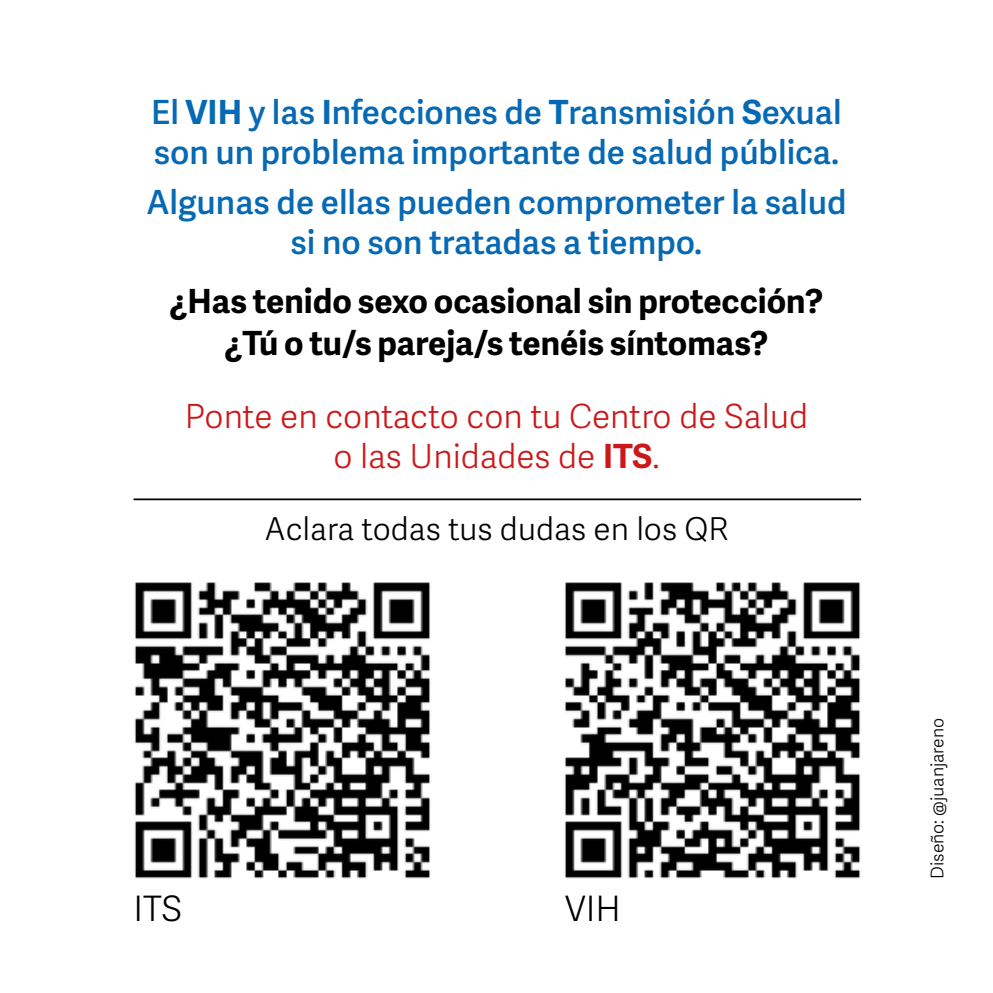
<style>
.page{position:relative;width:993px;height:993px;background:#fff}
.page>*{position:absolute;margin:0;border:0;box-sizing:border-box;transform-origin:0 0}
.t1{font:300 35px "Adelle Sans";color:#000}
.t2{font:600 33.25px/39.9px "Adelle Sans";color:#0669b3}
.t3{font:700 33.25px/42px "Adelle Sans";color:#000;text-align:center}
.t4{font:300 33.25px/39.9px "Adelle Sans";color:#cd1719;text-align:center}
.t5{font:300 31.5px "Adelle Sans";color:#000}
.t6{font:300 17.5px "Adelle Sans";color:#000}
.s1{font-weight:700}
</style>
<div class="page">
<img style="left:134px;top:582px;width:297px;height:296px">
<img style="left:564px;top:582px;width:296px;height:296px">
<hr style="left:133px;top:498px;width:727px;height:2px;background:#000">
<p class="t2" style="left:151px;top:91px;width:691px">El <span class="s1">VIH</span> y las <span class="s1">I</span>nfecciones de <span class="s1">T</span>ransmisión <span class="s1">S</span>exual son un problema importante de salud pública.</p>
<p class="t2" style="left:146px;top:181px;width:701px;text-align:center">Algunas de ellas pueden comprometer la salud si no son tratadas a tiempo.</p>
<p class="t3" style="left:169px;top:278px;width:655px">¿Has tenido sexo ocasional sin protección? ¿Tú o tu/s pareja/s tenéis síntomas?</p>
<p class="t4" style="left:185px;top:394px;width:624px">Ponte en contacto con tu Centro de Salud o las Unidades de <span class="s1">ITS</span>.</p>
<p class="t5" style="left:264px;top:506px;width:465px">Aclara todas tus dudas en los QR</p>
<p class="t1" style="left:133px;top:883px;width:50px">ITS</p>
<p class="t1" style="left:564px;top:883px;width:58px">VIH</p>
<p class="t6" style="left:924px;top:878px;width:162px;rotate:-90deg">Diseño: @juanjareno</p>
</div>
